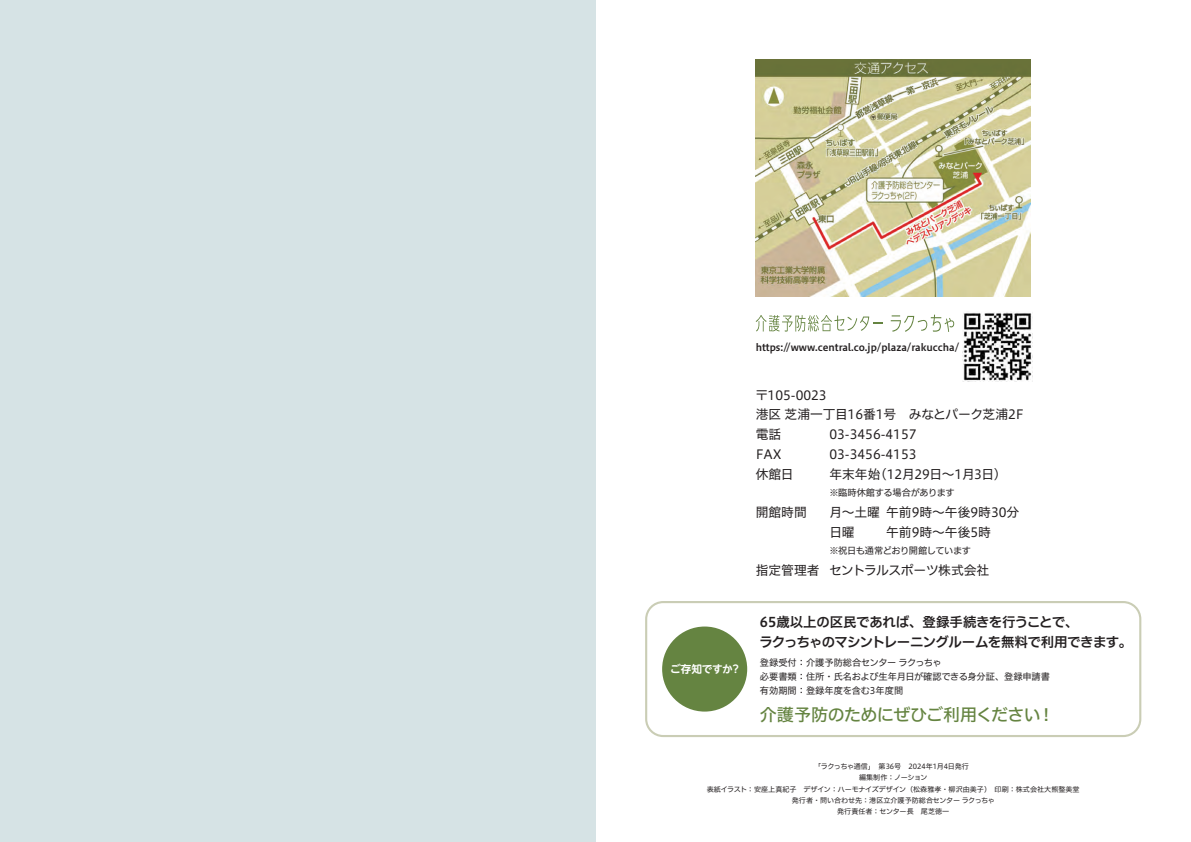
<style>
.page{position:relative;width:1191px;height:842px;background:#fff}
.page>*{position:absolute;margin:0;border:0;box-sizing:border-box;transform-origin:0 0}
.t1{font:17px "Hiragino UD Sans F Std N W5";letter-spacing:-.03em;color:#658441}
.t2{font:13.5px/19.8px "Hiragino UD Sans F Std N W6";letter-spacing:-.03em;color:#231f20}
.t3{font:12.8px "Hiragino UD Sans F Std N W4";color:#231f20}
.t4{font:12.8px "Hiragino UD Sans F Std N W4";letter-spacing:-.035em;color:#231f20}
.t5{font:700 10.6px "UD Shin M Go Pr 6 De";letter-spacing:-.025em;color:#fff}
.t6{font:9.9px "Hiragino UD Sans F Std N W6";color:#231f20}
.t7{font:9.2px/14.2px "Hiragino UD Sans F Std N W4";color:#231f20}
.t8{font:9.2px "Hiragino UD Sans F Std N W4";letter-spacing:-.05em;color:#231f20}
.t9{font:9.2px "Hiragino UD Sans F Std N W4";letter-spacing:-.02em;color:#231f20}
.t10{font:7.1px/11.3px "Hiragino UD Sans F Std N W4";color:#231f20;text-align:center}
</style>
<div class="page">
<div style="left:0;top:0;width:595px;height:842px;background:#d6e3e5"></div>
<div style="left:645px;top:601px;width:496px;height:136px;border:2px solid #cacdb5;border-radius:17px"></div>
<div style="left:662px;top:626px;width:85px;height:85px;background:#658441;border-radius:50%"></div>
<svg style="left:755px;top:315px;width:127px;height:17px"></svg>
<svg style="left:890px;top:315px;width:64px;height:17px"></svg>
<img style="left:755px;top:60px;width:275px;height:236px">
<img style="left:962px;top:312px;width:70px;height:70px">
<h3 class="t6" style="left:755px;top:340px;width:205px">https://www.central.co j p. /plaza/rakuccha/</h3>
<h3 class="t3" style="left:755px;top:385px;width:73px">〒105-0023</h3>
<h3 class="t3" style="left:755px;top:405px;width:269px">港区芝浦一丁目16番1号　みなとパーク芝浦2F</h3>
<h3 class="t3" style="left:829px;top:425px;width:89px">03-3456-4157</h3>
<h3 class="t3" style="left:755px;top:425px;width:27px">電話</h3>
<h3 class="t3" style="left:755px;top:445px;width:27px">FAX</h3>
<h3 class="t3" style="left:829px;top:445px;width:89px">03-3456-4153</h3>
<h3 class="t3" style="left:755px;top:464px;width:39px">休館日</h3>
<h3 class="t3" style="left:829px;top:464px;width:172px">年末年始(12月29日～ 月1 日3 (</h3>
<h3 class="t3" style="left:755px;top:503px;width:53px">開館時間</h3>
<p class="t9" style="left:829px;top:486px;width:127px">※臨時休館する場合があります</p>
<h3 class="t3" style="left:886px;top:503px;width:135px">午前9時〜午後9時30分</h3>
<h3 class="t3" style="left:829px;top:503px;width:52px">月〜土曜</h3>
<h3 class="t3" style="left:755px;top:561px;width:65px">指定管理者</h3>
<h3 class="t3" style="left:886px;top:523px;width:106px">午前9時〜午後5時</h3>
<h3 class="t3" style="left:829px;top:523px;width:27px">日曜</h3>
<p class="t8" style="left:829px;top:544px;width:143px">※祝日も通常どおり開館しています</p>
<h3 class="t4" style="left:829px;top:561px;width:161px">セントラルスポーツ株式会社</h3>
<h3 class="t5" style="left:670px;top:660px;width:64px">ご存知ですか</h3>
<h3 class="t5" style="left:730px;top:660px;width:12px">?</h3>
<h2 class="t2" style="left:759px;top:611px;width:374px">65歳以上の区民であれば、登録手続きを行うことで、<br>ラクっちゃのマシントレーニングルームを無料で利用できます。</h2>
<p class="t7" style="left:760px;top:655px;width:292px">登録受付：介護予防総合センターラクっちゃ<br>必要書類：住所・氏名および生年月日が確認できる身分証、登録申請書有効期間：登録年度を含む3年度間</p>
<h1 class="t1" style="left:760px;top:701px;width:282px">介護予防のためにぜひご利用ください</h1>
<h1 class="t1" style="left:1037px;top:701px;width:19px">!</h1>
<p class="t10" style="left:707px;top:760px;width:374px">「ラクっちゃ通信」　第36号　2024年月1 4日発行<br>編集制作：ノーション<br>表紙イラスト：安座上真紀子　デザイン：ハーモナイズデザイン（松森雅孝・柳沢由美子）　印刷：株式会社大熊整美堂発行者・問い合わせ先：港区立介護予防総合センターラクっちゃ<br>発行責任者：センター長　尾芝徳一</p>
</div>
